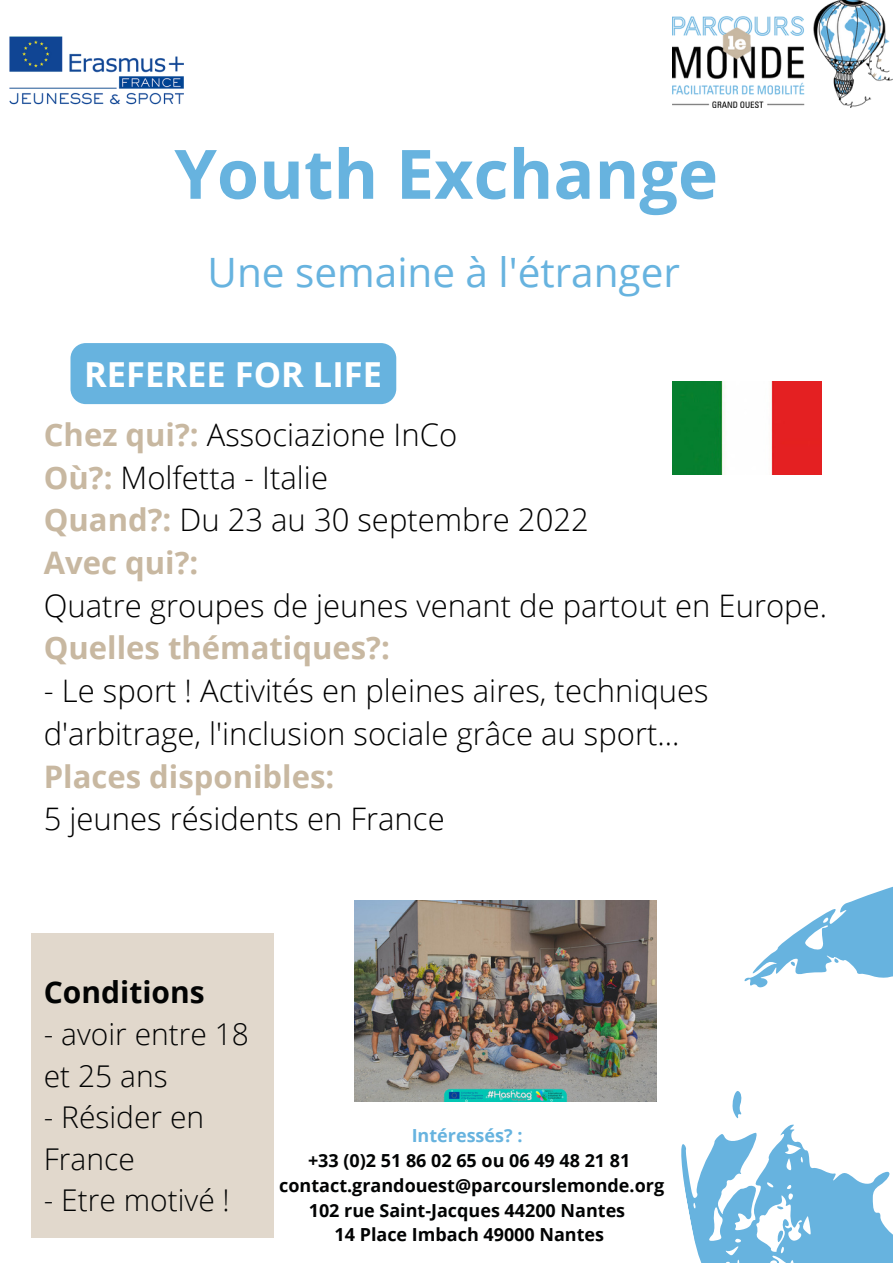
<style>
.page{position:relative;width:893px;height:1264px;background:#fff}
.page>*{position:absolute;margin:0;border:0;box-sizing:border-box;transform-origin:0 0}
.t1{font:700 68.1px "Open Sans";color:#67b3df}
.t2{font:40.5px "Open Sans";color:#67b3df}
.t3{font:700 34.5px "Open Sans";color:#fff}
.t4{font:300 31.05px/42.8px "Open Sans";color:#000}
.t5{font:700 31.05px "Open Sans";color:#c8b8a1}
.t6{font:300 30px/41.5px "Open Sans";color:#020303}
.t7{font:700 30px "Open Sans";color:#020303}
.t8{font:700 18px/24.8px "Open Sans";color:#020303;text-align:center}
.t9{font:700 18px "Open Sans";color:#67b3df}
.s1{font-weight:700;color:#c8b8a1}
</style>
<div class="page">
<img style="left:672px;top:0;width:220px;height:108px">
<div style="left:31px;top:933px;width:242px;height:305px;background:#e1d8cc"></div>
<svg style="left:636px;top:887px;width:256px;height:375px"></svg>
<img style="left:9px;top:36px;width:175px;height:69px">
<img style="left:355px;top:900px;width:301px;height:201px">
<img style="left:672px;top:381px;width:149px;height:93px">
<div style="left:70px;top:343px;width:326px;height:61px;background:#67b3df"></div>
<h1 class="t1" style="left:174px;top:126px;width:545px">Youth Exchange</h1>
<h2 class="t2" style="left:208px;top:244px;width:474px">Une semaine à l'étranger</h2>
<p class="t3" style="left:84px;top:350px;width:299px">REFEREE FOR LIFE</p>
<p class="t4" style="left:44px;top:412px;width:546px"><span class="s1">Chez qui?:</span> Associazione InCo<br><span class="s1">Où?:</span> Molfetta - Italie<br><span class="s1">Quand?:</span> Du 23 au 30 septembre 2022<br><span class="s1">Avec qui?:</span></p>
<p class="t4" style="left:44px;top:583px;width:784px">Quatre groupes de jeunes venant de partout en Europe.</p>
<p class="t5" style="left:44px;top:626px;width:347px">Quelles thématiques?:</p>
<p class="t4" style="left:44px;top:668px;width:666px">- Le sport ! Activités en pleines aires, techniques d'arbitrage, l'inclusion sociale grâce au sport...</p>
<p class="t5" style="left:44px;top:754px;width:292px">Places disponibles:</p>
<p class="t4" style="left:44px;top:797px;width:402px">5 jeunes résidents en France</p>
<p class="t7" style="left:44px;top:971px;width:162px">Conditions</p>
<p class="t6" style="left:44px;top:1012px;width:207px">- avoir entre 18 et 25 ans</p>
<p class="t6" style="left:44px;top:1095px;width:162px">- Résider en<br>France</p>
<p class="t6" style="left:44px;top:1178px;width:187px">- Etre motivé !</p>
<p class="t9" style="left:411px;top:1123px;width:112px">Intéressés? :</p>
<p class="t8" style="left:279px;top:1147px;width:386px">+33 (0)2 51 86 02 65 ou 06 49 48 21 81 contact.grandouest@parcourslemonde.org 102 rue Saint-Jacques 44200 Nantes<br>14 Place Imbach 49000 Nantes</p>
</div>
